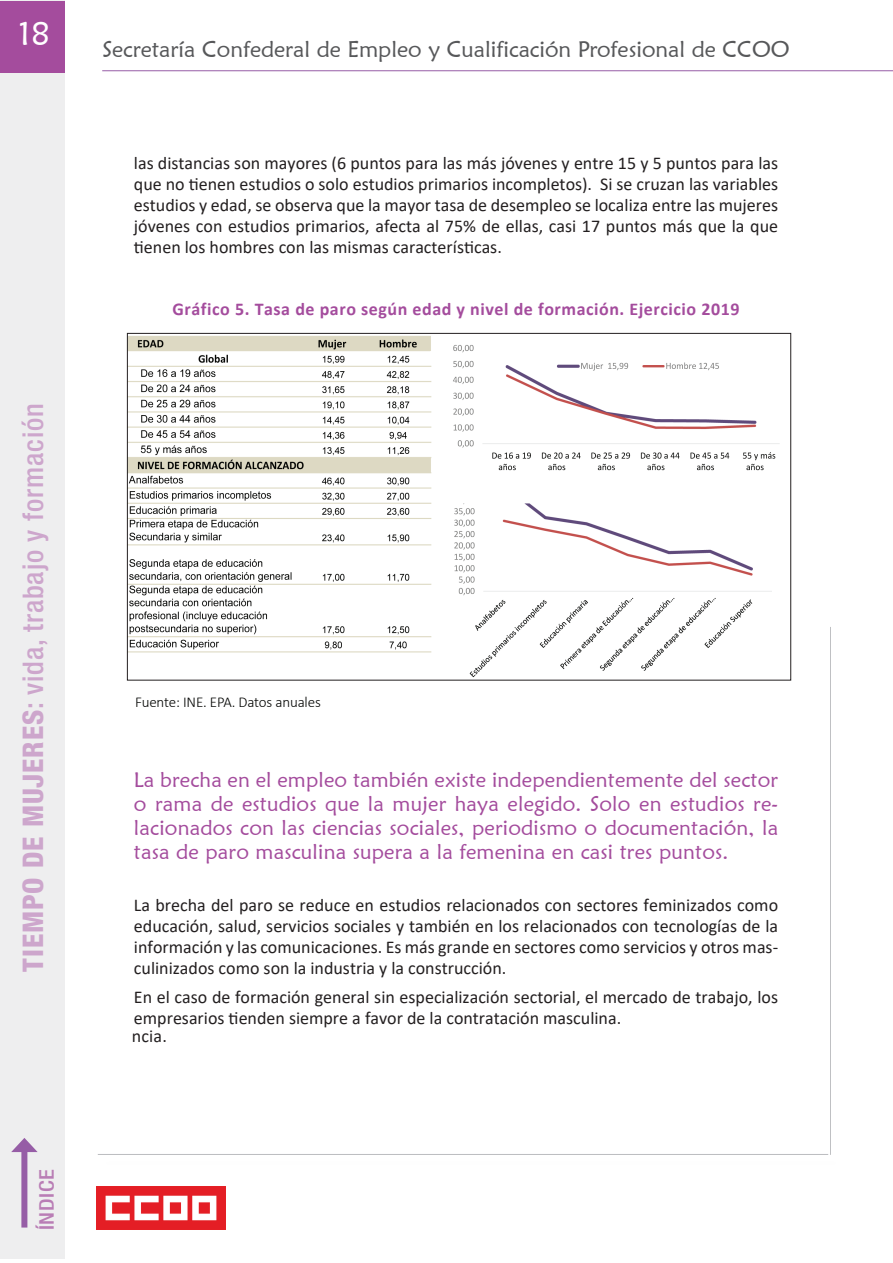
<style>
.page{position:relative;width:893px;height:1263px;background:#fff}
.page>*{position:absolute;margin:0;border:0;box-sizing:border-box;transform-origin:0 0}
.t1{font:33px "Maiandra GD";color:#fff}
.t2{font:500 condensed 28.5px "Helvetica Neue";letter-spacing:.03em;color:#cda6cc}
.t3{font:22.5px "Maiandra GD";color:#57585a}
.t4{font:21px/24px "Maiandra GD";letter-spacing:.01em;color:#a44c9d;text-align:justify}
.t5{font:500 condensed 20.25px "Helvetica Neue";letter-spacing:.03em;color:#b97db5;scale:1.11 1}
.t6{font:18px/21px "Calibri";color:#231f20;text-align:justify}
.t7{font:700 18px "Calibri";letter-spacing:.03em;color:#a44c9d}
.t8{font:300 15px "Calibri";letter-spacing:-.01em;color:#040503}
.s1{font-weight:800}
</style>
<div class="page">
<div style="left:0;top:0;width:65px;height:1259px;background:#eeeeef"></div>
<div style="left:0;top:1px;width:65px;height:72px;background:#a44c9d"></div>
<hr style="left:98px;top:1154px;width:730px;height:1px;background:#bcbdc0">
<hr style="left:830px;top:627px;width:1px;height:528px;background:#bcbdc0">
<hr style="left:102px;top:71px;width:791px;height:1px;background:#965da6">
<img style="left:96px;top:1186px;width:129px;height:43px">
<div style="left:21px;top:1147px;width:6px;height:80px;background:#965da6"></div>
<svg style="left:11px;top:1138px;width:27px;height:14px"></svg>
<img style="left:129px;top:336px;width:651px;height:342px">
<h1 class="t1" style="left:18px;top:13px;width:33px">18</h1>
<h2 class="t2" style="left:16px;top:972px;width:570px;rotate:-90deg"><span class="s1">TIEMPO DE MUJERES</span>: vida, trabajo y formación</h2>
<p class="t3" style="left:102px;top:35px;width:689px">Secretaría Confederal de Empleo y Cualificación Profesional de CCOO</p>
<p class="t6" style="left:134px;top:152px;width:646px">las distancias son mayores (6 puntos para las más jóvenes y entre 15 y 5 puntos para las que no tienen estudios o solo estudios primarios incompletos). Si se cruzan las variables estudios y edad, se observa que la mayor tasa de desempleo se localiza entre las mujeres jóvenes con estudios primarios, afecta al 75% de ellas, casi 17 puntos más que la que tienen los hombres con las mismas características.</p>
<p class="t7" style="left:173px;top:296px;width:568px">Gráfico 5. Tasa de paro según edad y nivel de formación. Ejercicio 2019</p>
<p class="t8" style="left:135px;top:692px;width:187px">Fuente: INE. EPA. Datos anuales</p>
<p class="t4" style="left:134px;top:767px;width:646px">La brecha en el empleo también existe independientemente del sector o rama de estudios que la mujer haya elegido. Solo en estudios re&shy;lacionados con las ciencias sociales, periodismo o documentación, la tasa de paro masculina supera a la femenina en casi tres puntos.</p>
<p class="t6" style="left:134px;top:894px;width:646px">La brecha del paro se reduce en estudios relacionados con sectores feminizados como educación, salud, servicios sociales y también en los relacionados con tecnologías de la información y las comunicaciones. Es más grande en sectores como servicios y otros mas&shy;culinizados como son la industria y la construcción.</p>
<p class="t6" style="left:134px;top:986px;width:646px">En el caso de formación general sin especialización sectorial, el mercado de trabajo, los empresarios tienden siempre a favor de la contratación masculina.</p>
<p class="t6" style="left:132px;top:1025px;width:37px">ncia.</p>
<p class="t5" style="left:35px;top:1230px;width:57px;rotate:-90deg">ÍNDICE</p>
</div>
